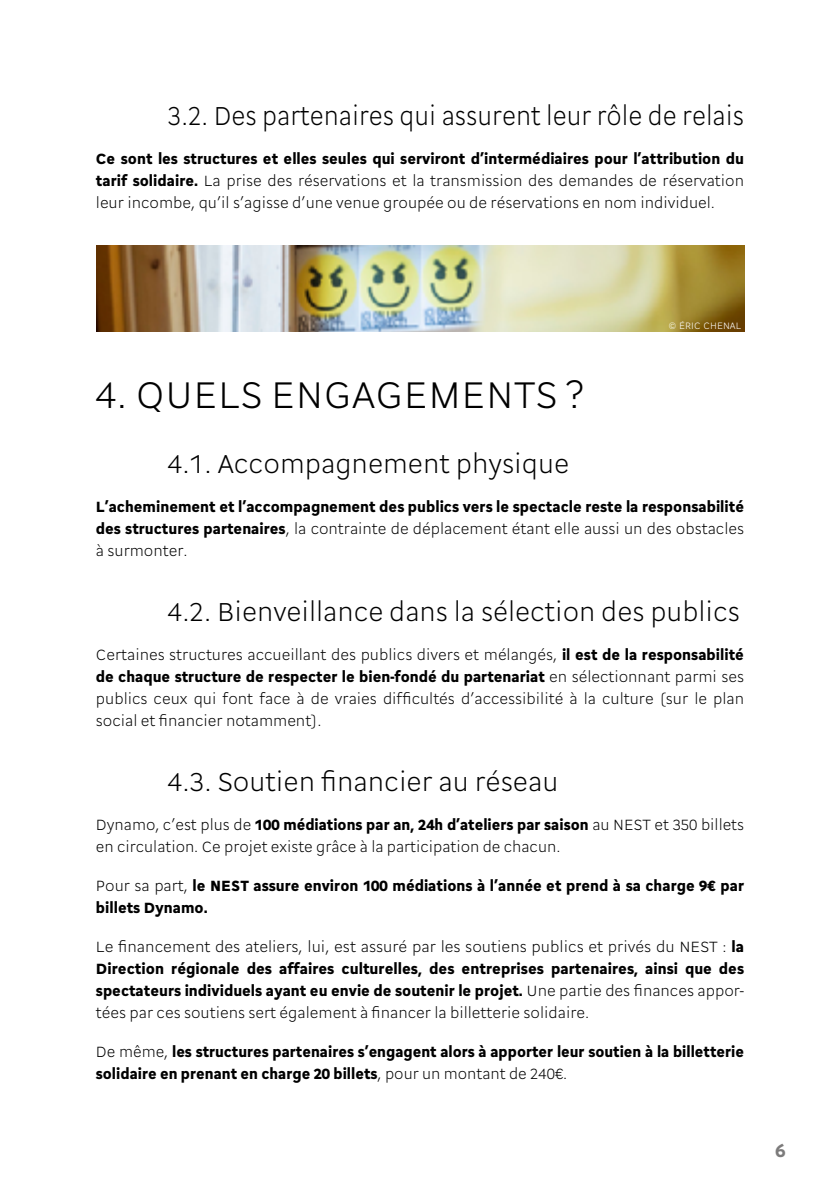
<style>
.page{position:relative;width:840px;height:1191px;background:#fff}
.page>*{position:absolute;margin:0;border:0;box-sizing:border-box;transform-origin:0 0}
.t1{font:300 40px "Cogito AGMM";letter-spacing:.01em;color:#000}
.t2{font:300 28px "Cogito AGMM";color:#000}
.t3{font:300 28px "Cogito AGMM";color:#000;scale:.92 1}
.t4{font:700 20px "Cogito AGMM";color:#7c7b7b}
.t5{font:300 16px/22px "Cogito AGMM";color:#000;text-align:justify}
.t6{font:900 16px/22px "Cogito AGMM";color:#000}
.t7{font:300 10px "Cogito AGMM";color:#fff}
.s1{font-weight:900}
.s2{font-weight:300}
</style>
<div class="page">
<img style="left:96px;top:245px;width:647px;height:86px">
<h2 class="t3" style="left:168px;top:101px;width:627px">3.2. Des partenaires qui assurent leur rôle de relais</h2>
<p class="t5" style="left:96px;top:148px;width:649px"><span class="s1">Ce sont les structures et elles seules qui serviront d’intermédiaires pour l’attribution du tarif solidaire.</span> La prise des réservations et la transmission des demandes de réservation leur incombe, qu’il s’agisse d’une venue groupée ou de réservations en nom individuel.</p>
<h1 class="t1" style="left:96px;top:373px;width:489px">4. QUELS ENGAGEMENTS ?</h1>
<p class="t7" style="left:668px;top:320px;width:74px">© ÉRIC CHENAL</p>
<h2 class="t2" style="left:168px;top:449px;width:402px">4.1. Accompagnement physique</h2>
<p class="t6" style="left:96px;top:496px;width:649px;text-align:justify">L’acheminement et l’accompagnement des publics vers le spectacle reste la responsabilité des structures partenaires<span class="s2">, la contrainte de déplacement étant elle aussi un des obstacles à surmonter.</span></p>
<h2 class="t2" style="left:168px;top:597px;width:573px">4.2. Bienveillance dans la sélection des publics</h2>
<p class="t5" style="left:96px;top:644px;width:649px">Certaines structures accueillant des publics divers et mélangés, <span class="s1">il est de la responsabilité de chaque structure de respecter le bien-fondé du partenariat</span> en sélectionnant parmi ses publics ceux qui font face à de vraies difficultés d’accessibilité à la culture (sur le plan social et financier notamment).</p>
<h2 class="t2" style="left:168px;top:767px;width:392px">4.3. Soutien financier au réseau</h2>
<p class="t5" style="left:96px;top:814px;width:649px">Dynamo, c’est plus de <span class="s1">100 médiations par an, 24h d’ateliers par saison</span> au NEST et 350 billets en circulation. Ce projet existe grâce à la participation de chacun.</p>
<p class="t6" style="left:96px;top:875px;width:649px"><span class="s2">Pour sa part,</span> le NEST assure environ 100 médiations à l’année et prend à sa charge 9€ par billets Dynamo.</p>
<p class="t5" style="left:96px;top:936px;width:649px">Le financement des ateliers, lui, est assuré par les soutiens publics et privés du NEST : <span class="s1">la Direction régionale des affaires culturelles, des entreprises partenaires, ainsi que des spectateurs individuels ayant eu envie de soutenir le projet.</span> Une partie des finances appor&shy;tées par ces soutiens sert également à financer la billetterie solidaire.</p>
<p class="t6" style="left:96px;top:1041px;width:649px"><span class="s2">De même,</span> les structures partenaires s’engagent alors à apporter leur soutien à la billetterie solidaire en prenant en charge 20 billets<span class="s2">, pour un montant de 240€.</span></p>
<p class="t4" style="left:774px;top:1139px;width:12px">6</p>
</div>
